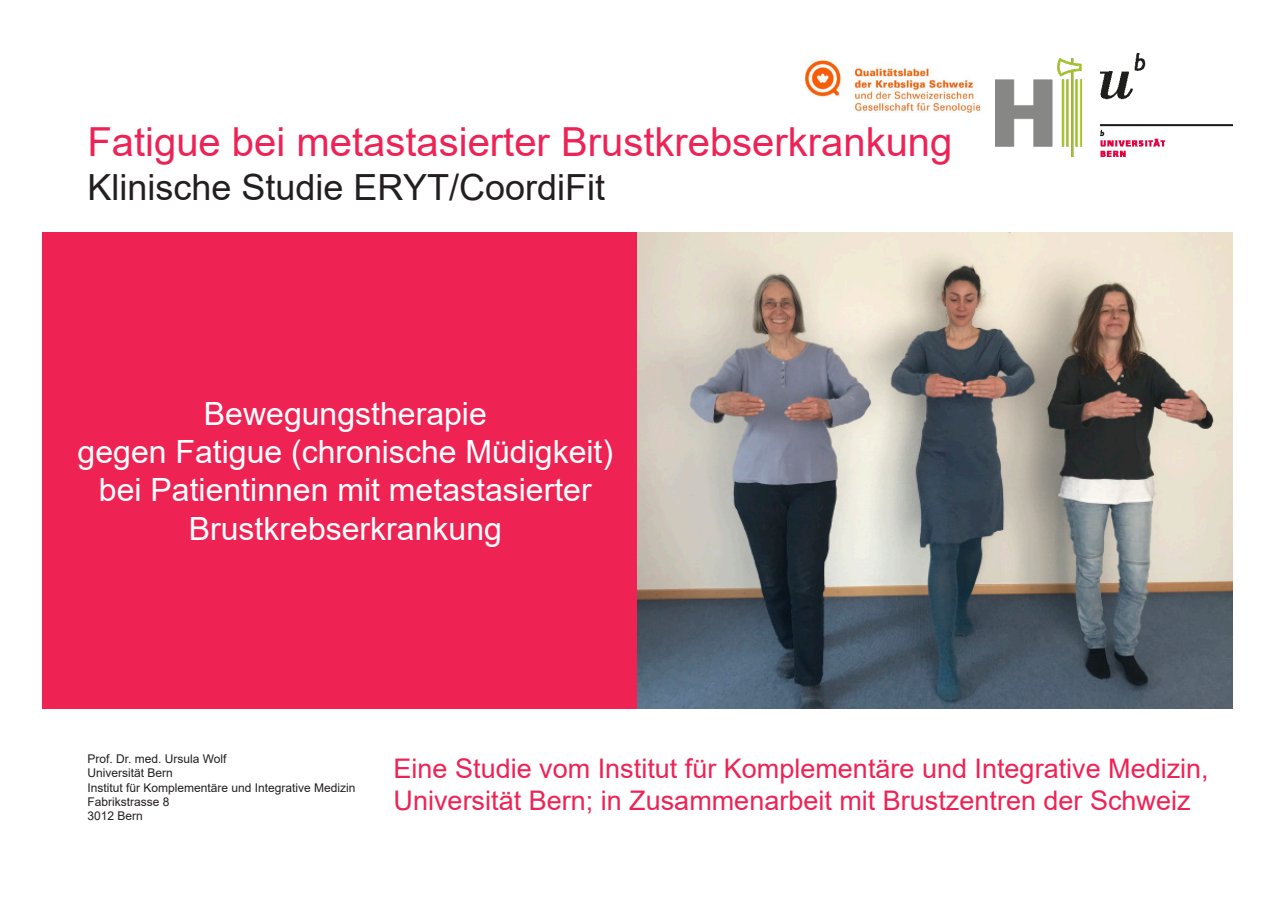
<style>
.page{position:relative;width:1275px;height:924px;background:#fff}
.page>*{position:absolute;margin:0;border:0;box-sizing:border-box;transform-origin:0 0}
.t1{font:40px "Arial";color:#ee2355}
.t2{font:36px "Arial";color:#231f20}
.t3{font:32px "Arial";color:#fff}
.t4{font:27px "Arial";color:#ee2355}
.t5{font:12px/14.4px "Arial";color:#231f20}
</style>
<div class="page">
<img style="left:1100px;top:53px;width:133px;height:104px">
<img style="left:805px;top:60px;width:175px;height:53px">
<img style="left:996px;top:59px;width:85px;height:98px">
<div style="left:42px;top:232px;width:612px;height:476px;background:#ee2354"></div>
<img style="left:637px;top:232px;width:596px;height:476px">
<h1 class="t1" style="left:87px;top:115px;width:866px">Fatigue bei metastasierter Brustkrebserkrankung</h1>
<h2 class="t2" style="left:87px;top:162px;width:519px">Klinische Studie ERYT/CoordiFit</h2>
<p class="t3" style="left:204px;top:391px;width:284px">Bewegungstherapie</p>
<p class="t3" style="left:78px;top:429px;width:537px">gegen Fatigue (chronische Müdigkeit)</p>
<p class="t3" style="left:99px;top:468px;width:494px">bei Patientinnen mit metastasierter</p>
<p class="t3" style="left:189px;top:506px;width:314px">Brustkrebserkrankung</p>
<p class="t5" style="left:87px;top:750px;width:141px">Prof. Dr. med. Ursula Wolf</p>
<p class="t5" style="left:87px;top:765px;width:87px">Universität Bern</p>
<p class="t5" style="left:87px;top:779px;width:270px">Institut für Komplementäre und Integrative Medizin<br>Fabrikstrasse 8</p>
<p class="t5" style="left:87px;top:808px;width:57px">3012 Bern</p>
<p class="t4" style="left:393px;top:749px;width:816px">Eine Studie vom Institut für Komplementäre und Integrative Medizin,</p>
<p class="t4" style="left:393px;top:781px;width:798px">Universität Bern; in Zusammenarbeit mit Brustzentren der Schweiz</p>
</div>
